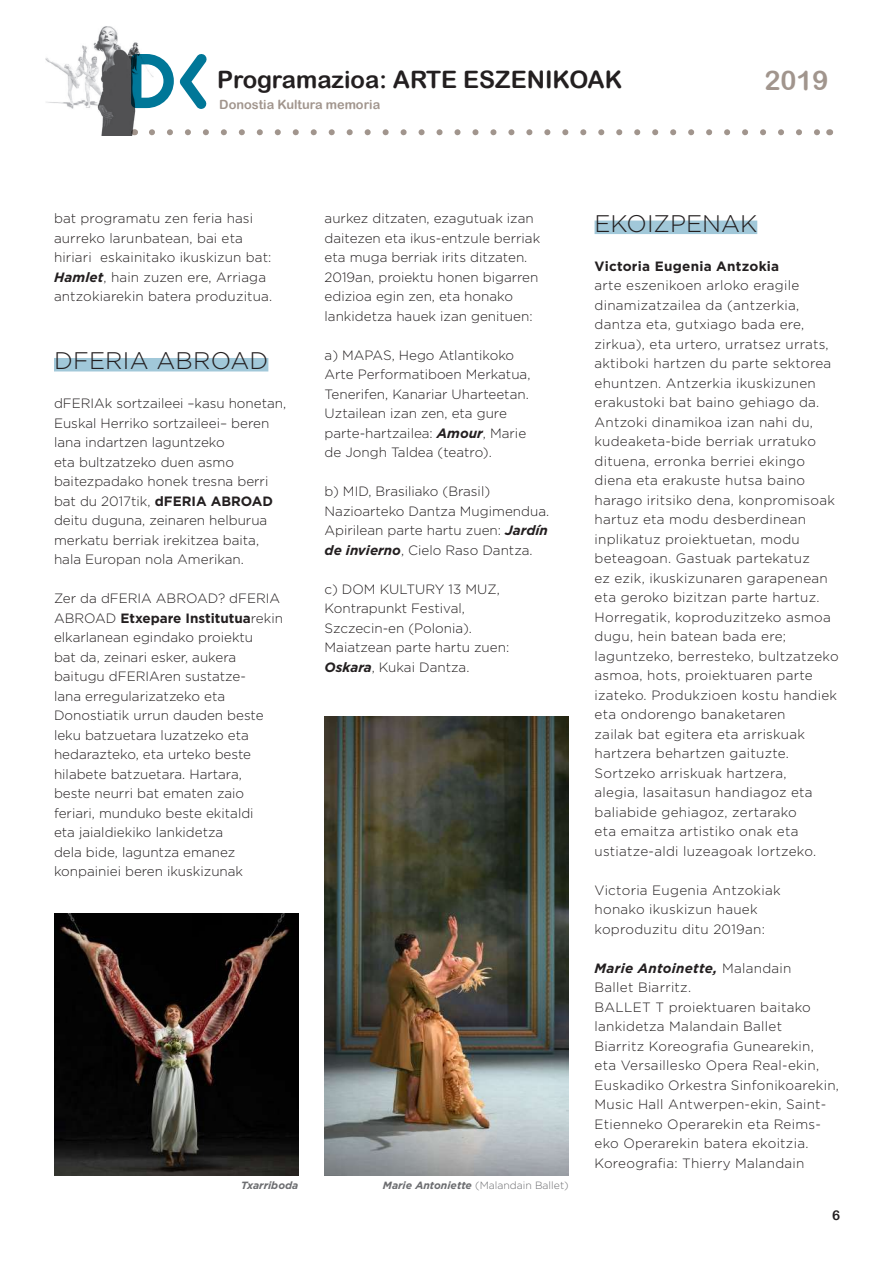
<style>
.page{position:relative;width:893px;height:1263px;background:#fff}
.page>*{position:absolute;margin:0;border:0;box-sizing:border-box;transform-origin:0 0}
.t1{font:27px "Arial Rounded MT Bold";color:#a1958d}
.t2{font:24px "Arial Rounded MT Bold";color:#231f20}
.t3{font:300 24px "Gotham";color:#231f20}
.t4{font:300 13.5px/19.5px "Gotham";letter-spacing:.005em;color:#231f20}
.t5{font:700 13.5px "Gotham";letter-spacing:.02em;color:#231f20}
.t6{font:13.5px "Arial Rounded MT Bold";color:#231f20}
.t7{font:12.75px "Arial Rounded MT Bold";color:#a1958d}
.t8{font:300 10.5px "Gotham";color:#6c6d70}
.t9{font:italic 700 10.5px "Gotham";color:#6c6d70}
.s1{font-weight:700;font-style:italic}
.s2{font-weight:700}
</style>
<div class="page">
<svg style="left:153px;top:54px;width:21px;height:54px"></svg>
<svg style="left:180px;top:54px;width:27px;height:55px"></svg>
<svg style="left:153px;top:129px;width:667px;height:6px"></svg>
<img style="left:46px;top:26px;width:107px;height:109px">
<div style="left:54px;top:358px;width:214px;height:13px;background:#a1c8d9"></div>
<div style="left:595px;top:221px;width:162px;height:13px;background:#a1c8d9"></div>
<img style="left:324px;top:716px;width:245px;height:460px">
<img style="left:54px;top:913px;width:244px;height:263px">
<h2 class="t2" style="left:217px;top:65px;width:407px">Programazioa: Arte Eszenikoak</h2>
<h1 class="t1" style="left:764px;top:65px;width:66px">2019</h1>
<p class="t7" style="left:219px;top:97px;width:162px">Donostia Kultura memoria</p>
<p class="t4" style="left:54px;top:209px;width:220px">bat programatu zen feria hasi aurreko larunbatean, bai eta hiriari eskainitako ikuskizun bat:<br><span class="s1">Hamlet</span>, hain zuzen ere, Arriaga antzokiarekin batera produzitua.</p>
<h2 class="t3" style="left:54px;top:346px;width:216px">dFERIA ABROAD</h2>
<p class="t4" style="left:54px;top:393px;width:234px">dFERIAk sortzaileei –kasu honetan,<br>Euskal Herriko sortzaileei– beren lana indartzen laguntzeko<br>eta bultzatzeko duen asmo baitezpadako honek tresna berri bat du 2017tik, <span class="s2">dFERIA ABROAD </span>deitu duguna, zeinaren helburua merkatu berriak irekitzea baita, hala Europan nola Amerikan.</p>
<p class="t4" style="left:54px;top:588px;width:231px">Zer da dFERIA ABROAD? dFERIA<br>ABROAD <span class="s2">Etxepare Institutua</span>rekin elkarlanean egindako proiektu<br>bat da, zeinari esker, aukera baitugu dFERIAren sustatze-<br>lana erregularizatzeko eta<br>Donostiatik urrun dauden beste leku batzuetara luzatzeko eta hedarazteko, eta urteko beste hilabete batzuetara. Hartara,<br>beste neurri bat ematen zaio feriari, munduko beste ekitaldi<br>eta jaialdiekiko lankidetza<br>dela bide, laguntza emanez konpainiei beren ikuskizunak</p>
<p class="t4" style="left:325px;top:208px;width:217px">aurkez ditzaten, ezagutuak izan daitezen eta ikus-entzule berriak eta muga berriak irits ditzaten.<br>2019an, proiektu honen bigarren edizioa egin zen, eta honako lankidetza hauek izan genituen:</p>
<p class="t4" style="left:325px;top:345px;width:207px">a) MAPAS, Hego Atlantikoko<br>Arte Performatiboen Merkatua,<br>Tenerifen, Kanariar Uharteetan.<br>Uztailean izan zen, eta gure parte-hartzailea: <span class="s1">Amour</span>, Marie de Jongh Taldea (teatro).</p>
<p class="t4" style="left:325px;top:481px;width:226px">b) MID, Brasiliako (Brasil)<br>Nazioarteko Dantza Mugimendua.<br>Apirilean parte hartu zuen: <span class="s1">Jardín de invierno</span>, Cielo Raso Dantza.</p>
<p class="t4" style="left:325px;top:579px;width:186px">c) DOM KULTURY 13 MUZ,<br>Kontrapunkt Festival,<br>Szczecin-en (Polonia).<br>Maiatzean parte hartu zuen:<br><span class="s1">Oskara</span>, Kukai Dantza.</p>
<p class="t9" style="left:241px;top:1178px;width:59px">Txarriboda</p>
<p class="t8" style="left:383px;top:1178px;width:187px"><span class="s1">Marie Antoniette</span> (Malandain Ballet)</p>
<h2 class="t3" style="left:595px;top:208px;width:164px">EKOIZPENAK</h2>
<p class="t5" style="left:595px;top:257px;width:186px">Victoria Eugenia Antzokia</p>
<p class="t4" style="left:595px;top:275px;width:246px">arte eszenikoen arloko eragile dinamizatzailea da (antzerkia, dantza eta, gutxiago bada ere, zirkua), eta urtero, urratsez urrats, aktiboki hartzen du parte sektorea ehuntzen. Antzerkia ikuskizunen erakustoki bat baino gehiago da.<br>Antzoki dinamikoa izan nahi du, kudeaketa-bide berriak urratuko dituena, erronka berriei ekingo diena eta erakuste hutsa baino harago iritsiko dena, konpromisoak hartuz eta modu desberdinean inplikatuz proiektuetan, modu beteagoan. Gastuak partekatuz<br>ez ezik, ikuskizunaren garapenean eta geroko bizitzan parte hartuz.<br>Horregatik, koproduzitzeko asmoa dugu, hein batean bada ere; laguntzeko, berresteko, bultzatzeko asmoa, hots, proiektuaren parte izateko. Produkzioen kostu handiek eta ondorengo banaketaren<br>zailak bat egitera eta arriskuak hartzera behartzen gaituzte.<br>Sortzeko arriskuak hartzera,<br>alegia, lasaitasun handiagoz eta baliabide gehiagoz, zertarako<br>eta emaitza artistiko onak eta ustiatze-aldi luzeagoak lortzeko.</p>
<p class="t4" style="left:595px;top:880px;width:188px">Victoria Eugenia Antzokiak honako ikuskizun hauek koproduzitu ditu 2019an:</p>
<p class="t4" style="left:595px;top:958px;width:246px"><span class="s1">Marie Antoinette,</span> Malandain<br>Ballet Biarritz.<br>BALLET T proiektuaren baitako lankidetza Malandain Ballet<br>Biarritz Koreografia Gunearekin,<br>eta Versaillesko Opera Real-ekin,<br>Euskadiko Orkestra Sinfonikoarekin,<br>Music Hall Antwerpen-ekin, Saint-<br>Etienneko Operarekin eta Reims&shy;eko Operarekin batera ekoitzia.<br>Koreografia: Thierry Malandain</p>
<p class="t6" style="left:832px;top:1208px;width:10px">6</p>
</div>
